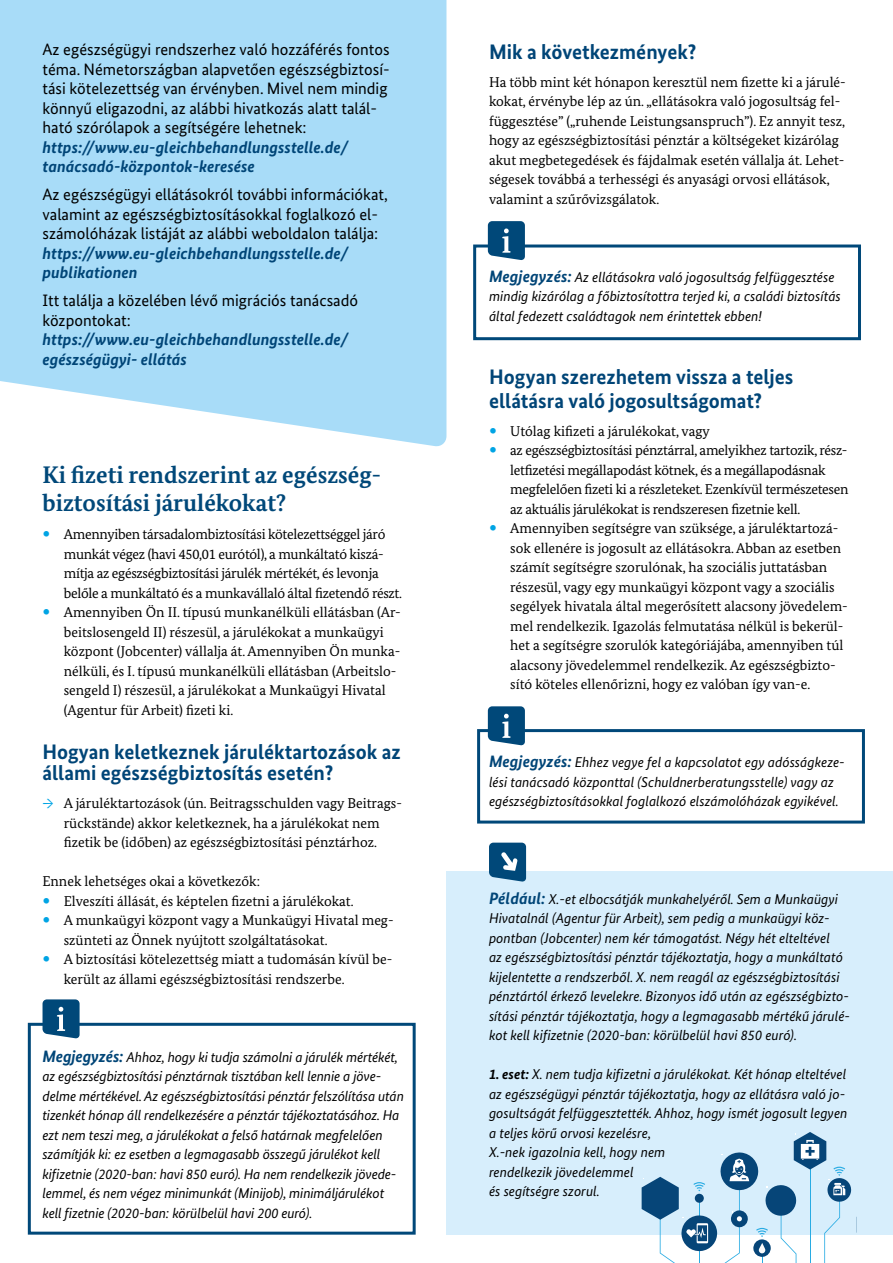
<style>
.page{position:relative;width:893px;height:1263px;background:#fff}
.page>*{position:absolute;margin:0;border:0;box-sizing:border-box;transform-origin:0 0}
.t1{font:700 24px/28.5px "Bundes Serif";color:#004879}
.t2{font:700 21px/21px "Bundes Sans";color:#004577}
.t3{font:16.5px/19.5px "Bundes Sans";color:#000}
.t4{font:italic 700 16.5px/19.5px "Bundes Sans";color:#004577}
.t5{font:14.25px/19.5px "Bundes Serif";color:#000}
.t6{font:italic 14.25px/19.5px "Bundes Sans";color:#000}
.s1{color:#00a4e4}
.s2{font-weight:700;font-size:16.5px;color:#004577}
.s3{font-weight:700}
</style>
<div class="page">
<div style="left:446px;top:871px;width:447px;height:363px;background:#d7eefc"></div>
<svg style="left:489px;top:843px;width:37px;height:39px"></svg>
<div style="left:473px;top:244px;width:388px;height:96px;border:3px solid #004879"></div>
<div style="left:477px;top:729px;width:388px;height:94px;border:3px solid #004879"></div>
<svg style="left:488px;top:221px;width:37px;height:39px"></svg>
<svg style="left:488px;top:706px;width:37px;height:39px"></svg>
<div style="left:28px;top:1023px;width:388px;height:211px;border:3px solid #004879"></div>
<svg style="left:43px;top:999px;width:37px;height:40px"></svg>
<svg style="left:642px;top:1132px;width:210px;height:131px"></svg>
<svg style="left:0;top:0;width:446px;height:447px;background:#aedef8"></svg>
<p class="t3" style="left:43px;top:40px;width:349px">Az egészségügyi rendszerhez való hozzáférés fontos téma. Németországban alapvetően egészségbiztosí&shy;tási kötelezettség van érvényben. Mivel nem mindig könnyű eligazodni, az alábbi hivatkozás alatt talál&shy;ható szórólapok a segítségére lehetnek:</p>
<p class="t4" style="left:43px;top:137px;width:307px">https://www.eu-gleichbehandlungsstelle.de/ tanácsadó-központok-keresése</p>
<p class="t3" style="left:43px;top:185px;width:347px">Az egészségügyi ellátásokról további információkat, valamint az egészségbiztosításokkal foglalkozó el&shy;számolóházak listáját az alábbi weboldalon találja:</p>
<p class="t4" style="left:43px;top:243px;width:307px">https://www.eu-gleichbehandlungsstelle.de/ publikationen</p>
<p class="t3" style="left:43px;top:291px;width:317px">Itt találja a közelében lévő migrációs tanácsadó központokat:</p>
<p class="t4" style="left:43px;top:330px;width:307px">https://www.eu-gleichbehandlungsstelle.de/ egészségügyi- ellátás</p>
<h1 class="t1" style="left:43px;top:460px;width:340px">Ki fizeti rendszerint az egészség&shy;biztosítási járulékokat?</h1>
<p class="t5" style="left:64px;top:524px;width:340px">Amennyiben társadalombiztosítási kötelezettséggel járó munkát végez (havi 450,01 eurótól), a munkáltató kiszá&shy;mítja az egészségbiztosítási járulék mértékét, és levonja belőle a munkáltató és a munkavállaló által fizetendő részt.<br>Amennyiben Ön II. típusú munkanélküli ellátásban (Ar&shy;beitslosengeld II) részesül, a járulékokat a munkaügyi központ (Jobcenter) vállalja át. Amennyiben Ön munka&shy;nélküli, és I. típusú munkanélküli ellátásban (Arbeitslo&shy;sengeld I) részesül, a járulékokat a Munkaügyi Hivatal (Agentur für Arbeit) fizeti ki.</p>
<h2 class="t2" style="left:43px;top:741px;width:360px">Hogyan keletkeznek járuléktartozások az állami egészségbiztosítás esetén?</h2>
<p class="t5" style="left:43px;top:793px;width:361px;text-align:center"><span class="s1">→</span> A járuléktartozások (ún. Beitragsschulden vagy Beitrags&shy;rückstände) akkor keletkeznek, ha a járulékokat nem<br>fizetik be (időben) az egészségbiztosítási pénztárhoz.</p>
<p class="t5" style="left:64px;top:871px;width:331px;text-indent:-21px">Ennek lehetséges okai a következők:<br>Elveszíti állását, és képtelen fizetni a járulékokat.<br>A munkaügyi központ vagy a Munkaügyi Hivatal meg&shy;szünteti az Önnek nyújtott szolgáltatásokat.<br>A biztosítási kötelezettség miatt a tudomásán kívül be&shy;került az állami egészségbiztosítási rendszerbe.</p>
<p class="t6" style="left:43px;top:1047px;width:363px"><span class="s2">Megjegyzés:</span> Ahhoz, hogy ki tudja számolni a járulék mértékét, az egészségbiztosítási pénztárnak tisztában kell lennie a jöve&shy;delme mértékével. Az egészségbiztosítási pénztár felszólítása után tizenkét hónap áll rendelkezésére a pénztár tájékoztatásához. Ha ezt nem teszi meg, a járulékokat a felső határnak megfelelően számítják ki: ez esetben a legmagasabb összegű járulékot kell kifizetnie (2020-ban: havi 850 euró). Ha nem rendelkezik jövede&shy;lemmel, és nem végez minimunkát (Minijob), minimáljárulékot kell fizetnie (2020-ban: körülbelül havi 200 euró).</p>
<h2 class="t2" style="left:489px;top:41px;width:209px">Mik a következmények?</h2>
<p class="t5" style="left:489px;top:72px;width:358px">Ha több mint két hónapon keresztül nem fizette ki a járulé&shy;kokat, érvénybe lép az ún. „ellátásokra való jogosultság fel&shy;függesztése” („ruhende Leistungsanspruch”). Ez annyit tesz, hogy az egészségbiztosítási pénztár a költségeket kizárólag akut megbetegedések és fájdalmak esetén vállalja át. Lehet&shy;ségesek továbbá a terhességi és anyasági orvosi ellátások, valamint a szűrővizsgálatok.</p>
<p class="t6" style="left:489px;top:267px;width:353px"><span class="s2">Megjegyzés:</span> Az ellátásokra való jogosultság felfüggesztése mindig kizárólag a főbiztosítottra terjed ki, a családi biztosítás által fedezett családtagok nem érintettek ebben!</p>
<h2 class="t2" style="left:489px;top:364px;width:306px;line-height:24px">Hogyan szerezhetem vissza a teljes ellátásra való jogosultságomat?</h2>
<p class="t5" style="left:510px;top:421px;width:340px">Utólag kifizeti a járulékokat, vagy<br>az egészségbiztosítási pénztárral, amelyikhez tartozik, rész&shy;letfizetési megállapodást kötnek, és a megállapodásnak megfelelően fizeti ki a részleteket. Ezenkívül természetesen az aktuális járulékokat is rendszeresen fizetnie kell.<br>Amennyiben segítségre van szüksége, a járuléktartozá&shy;sok ellenére is jogosult az ellátásokra. Abban az esetben számít segítségre szorulónak, ha szociális juttatásban részesül, vagy egy munkaügyi központ vagy a szociális segélyek hivatala által megerősített alacsony jövedelem&shy;mel rendelkezik. Igazolás felmutatása nélkül is bekerül&shy;het a segítségre szorulók kategóriájába, amennyiben túl alacsony jövedelemmel rendelkezik. Az egészségbizto&shy;sító köteles ellenőrizni, hogy ez valóban így van-e.</p>
<p class="t6" style="left:489px;top:753px;width:357px"><span class="s2">Megjegyzés:</span> Ehhez vegye fel a kapcsolatot egy adósságkeze&shy;lési tanácsadó központtal (Schuldnerberatungsstelle) vagy az egészségbiztosításokkal foglalkozó elszámolóházak egyikével.</p>
<p class="t6" style="left:489px;top:889px;width:363px"><span class="s2">Például:</span> X.-et elbocsátják munkahelyéről. Sem a Munkaügyi Hivatalnál (Agentur für Arbeit), sem pedig a munkaügyi köz&shy;pontban (Jobcenter) nem kér támogatást. Négy hét elteltével<br>az egészségbiztosítási pénztár tájékoztatja, hogy a munkáltató kijelentette a rendszerből. X. nem reagál az egészségbiztosítási pénztártól érkező levelekre. Bizonyos idő után az egészségbizto&shy;sítási pénztár tájékoztatja, hogy a legmagasabb mértékű járulé&shy;kot kell kifizetnie (2020-ban: körülbelül havi 850 euró).</p>
<p class="t6" style="left:489px;top:1064px;width:360px"><span class="s3">1. eset:</span> X. nem tudja kifizetni a járulékokat. Két hónap elteltével az egészségügyi pénztár tájékoztatja, hogy az ellátásra való jo&shy;gosultságát felfüggesztették. Ahhoz, hogy ismét jogosult legyen a teljes körű orvosi kezelésre,<br>X.-nek igazolnia kell, hogy nem<br>rendelkezik jövedelemmel<br>és segítségre szorul.</p>
</div>
